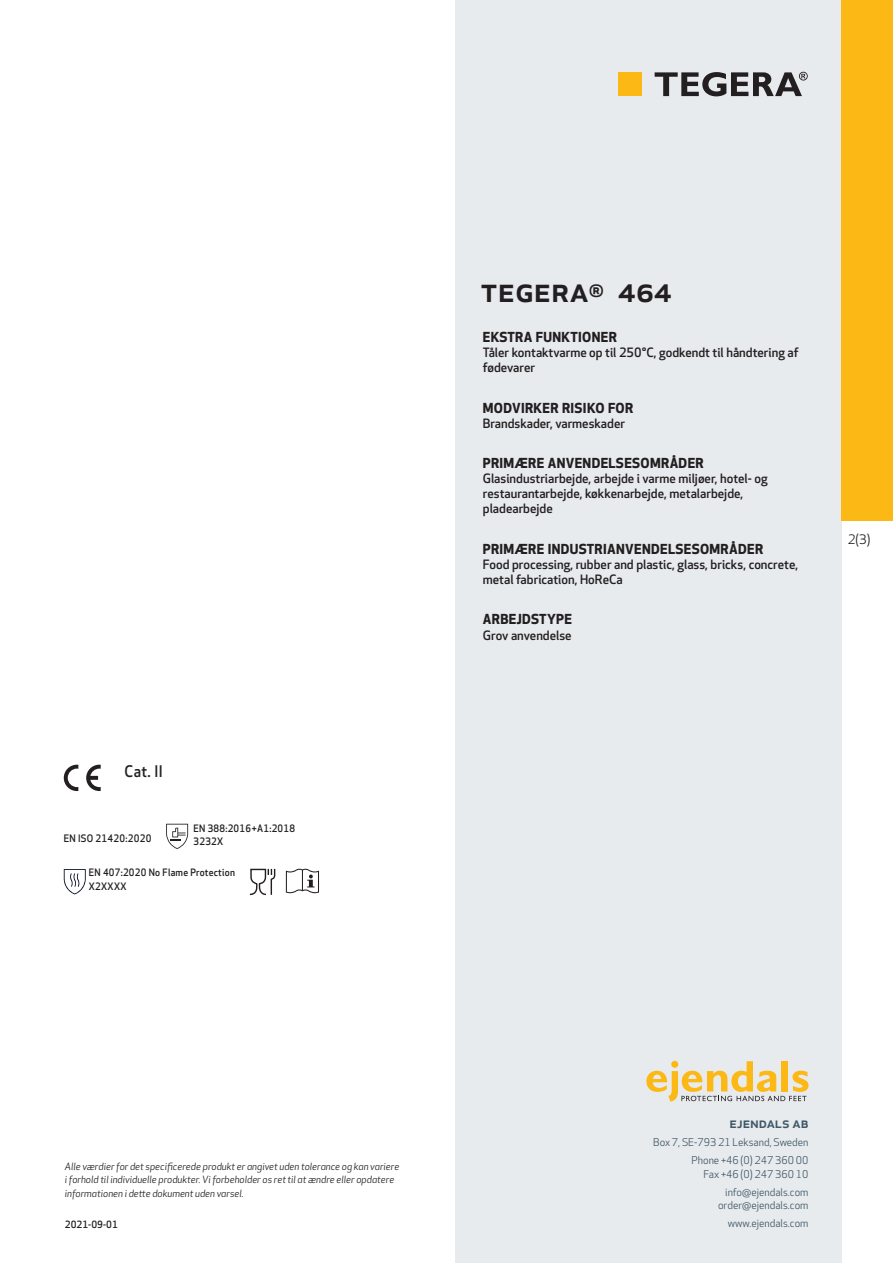
<style>
.page{position:relative;width:893px;height:1263px;background:#fff}
.page>*{position:absolute;margin:0;border:0;box-sizing:border-box;transform-origin:0 0}
.prodname{font:500 34.5px "Apex New";color:#231f20}
.t1{font:500 15.6px "Apex New";color:#231f20;scale:.95 1}
.t2{font:500 15px "Apex New";color:#405968}
.Funktion_body{font:700 13.5px "Apex New";letter-spacing:.025em;color:#231f20}
.t3{font:12.75px "Apex New";color:#231f20}
.Funktion_body-2{font:500 12.6px/15px "Apex New";color:#231f20}
.t4{font:10.5px/18px "Apex New";color:#405968;text-align:right}
.PictogramText{font:500 10.05px "Apex New";letter-spacing:.025em;color:#231f20;scale:.95 1}
.t5{font:italic 9.75px/13.5px "Apex New";color:#231f20}
.t6{font:500 9.75px "Apex New";color:#231f20}
</style>
<div class="page">
<div style="left:455px;top:0;width:387px;height:1263px;background:#e8ebee"></div>
<svg style="left:646px;top:1061px;width:162px;height:40px"></svg>
<div style="left:842px;top:0;width:51px;height:520px;background:#fcb814"></div>
<div style="left:618px;top:72px;width:24px;height:24px;background:#fcb814"></div>
<svg style="left:655px;top:72px;width:153px;height:24px"></svg>
<svg style="left:86px;top:765px;width:15px;height:26px"></svg>
<svg style="left:64px;top:765px;width:14px;height:26px"></svg>
<svg style="left:166px;top:824px;width:22px;height:25px"></svg>
<svg style="left:64px;top:869px;width:22px;height:25px"></svg>
<svg style="left:250px;top:869px;width:25px;height:26px"></svg>
<svg style="left:286px;top:869px;width:33px;height:24px"></svg>
<p class="t1" style="left:125px;top:761px;width:42px">Cat. II</p>
<p class="PictogramText" style="left:194px;top:821px;width:108px">EN 388:2016+A1:2018</p>
<p class="PictogramText" style="left:194px;top:834px;width:33px">3232X</p>
<p class="PictogramText" style="left:89px;top:866px;width:155px">EN 407:2020 No Flame Protection</p>
<p class="PictogramText" style="left:89px;top:879px;width:41px">X2XXXX</p>
<p class="PictogramText" style="left:64px;top:831px;width:94px">EN ISO 21420:2020</p>
<p class="prodname" style="left:480px;top:266px;width:193px">TEGERA<sup>®</sup> 464</p>
<p class="Funktion_body" style="left:483px;top:327px;width:136px">EKSTRA FUNKTIONER</p>
<p class="Funktion_body-2" style="left:483px;top:345px;width:317px">Tåler kontaktvarme op til 250°C, godkendt til håndtering af fødevarer</p>
<p class="Funktion_body" style="left:483px;top:398px;width:152px">MODVIRKER RISIKO FOR</p>
<p class="Funktion_body-2" style="left:483px;top:415px;width:144px">Brandskader, varmeskader</p>
<p class="Funktion_body" style="left:483px;top:453px;width:222px">PRIMÆRE ANVENDELSESOMRÅDER</p>
<p class="Funktion_body-2" style="left:483px;top:471px;width:286px">Glasindustriarbejde, arbejde i varme miljøer, hotel- og restaurantarbejde, køkkenarbejde, metalarbejde, pladearbejde</p>
<p class="Funktion_body" style="left:483px;top:539px;width:282px">PRIMÆRE INDUSTRIANVENDELSESOMRÅDER</p>
<p class="Funktion_body-2" style="left:483px;top:556px;width:317px">Food processing, rubber and plastic, glass, bricks, concrete, metal fabrication, HoReCa</p>
<p class="Funktion_body" style="left:483px;top:610px;width:91px">ARBEJDSTYPE</p>
<p class="Funktion_body-2" style="left:483px;top:627px;width:90px">Grov anvendelse</p>
<p class="t3" style="left:848px;top:531px;width:24px">2(3)</p>
<p class="t5" style="left:65px;top:1159px;width:336px">Alle værdier for det specificerede produkt er angivet uden tolerance og kan variere i forhold til individuelle produkter. Vi forbeholder os ret til at ændre eller opdatere informationen i dette dokument uden varsel.</p>
<p class="t6" style="left:65px;top:1218px;width:54px">2021-09-01</p>
<p class="t2" style="left:729px;top:1113px;width:80px">ejendals ab</p>
<p class="t4" style="left:653px;top:1133px;width:157px">Box 7, SE-793 21 Leksand, Sweden<br>Phone +46 (0) 247 360 00</p>
<p class="t4" style="left:703px;top:1165px;width:107px">Fax +46 (0) 247 360 10 info@ejendals.com</p>
<p class="t4" style="left:718px;top:1196px;width:92px">order@ejendals.com</p>
<p class="t4" style="left:728px;top:1215px;width:82px">www.ejendals.com</p>
</div>
